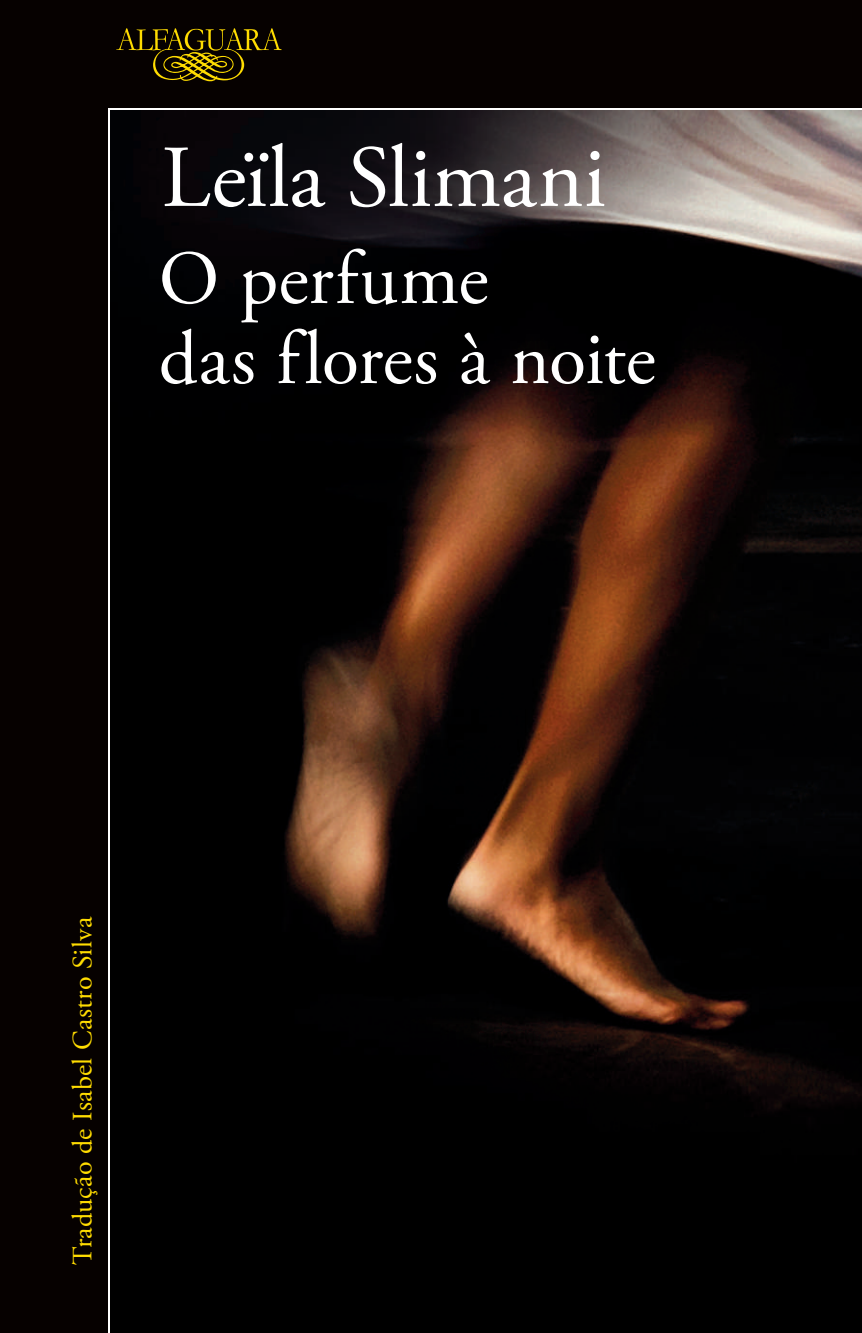
<style>
.page{position:relative;width:862px;height:1333px;background:#fff}
.page>*{position:absolute;margin:0;border:0;box-sizing:border-box;transform-origin:0 0}
.t1{font:88px "Adobe Garamond Pro";color:#fff}
.t2{font:76px/80px "Adobe Garamond Pro";letter-spacing:-.005em;color:#fff}
.t3{font:28px "Adobe Garamond Pro";letter-spacing:.01em;color:#ffdc01}
</style>
<div class="page">
<img style="left:111px;top:111px;width:751px;height:1221px">
<div style="left:0;top:0;width:862px;height:108px;background:#060100"></div>
<svg style="left:116px;top:28px;width:166px;height:53px"></svg>
<div style="left:0;top:0;width:108px;height:1332px;background:#060100"></div>
<h1 class="t1" style="left:162px;top:125px;width:446px">Leïla Slimani</h1>
<h2 class="t2" style="left:159px;top:241px;width:498px">O perfume<br>das flores à noite</h2>
<p class="t3" style="left:66px;top:1264px;width:349px;rotate:-90deg">Tradução de Isabel Castro Silva</p>
</div>
